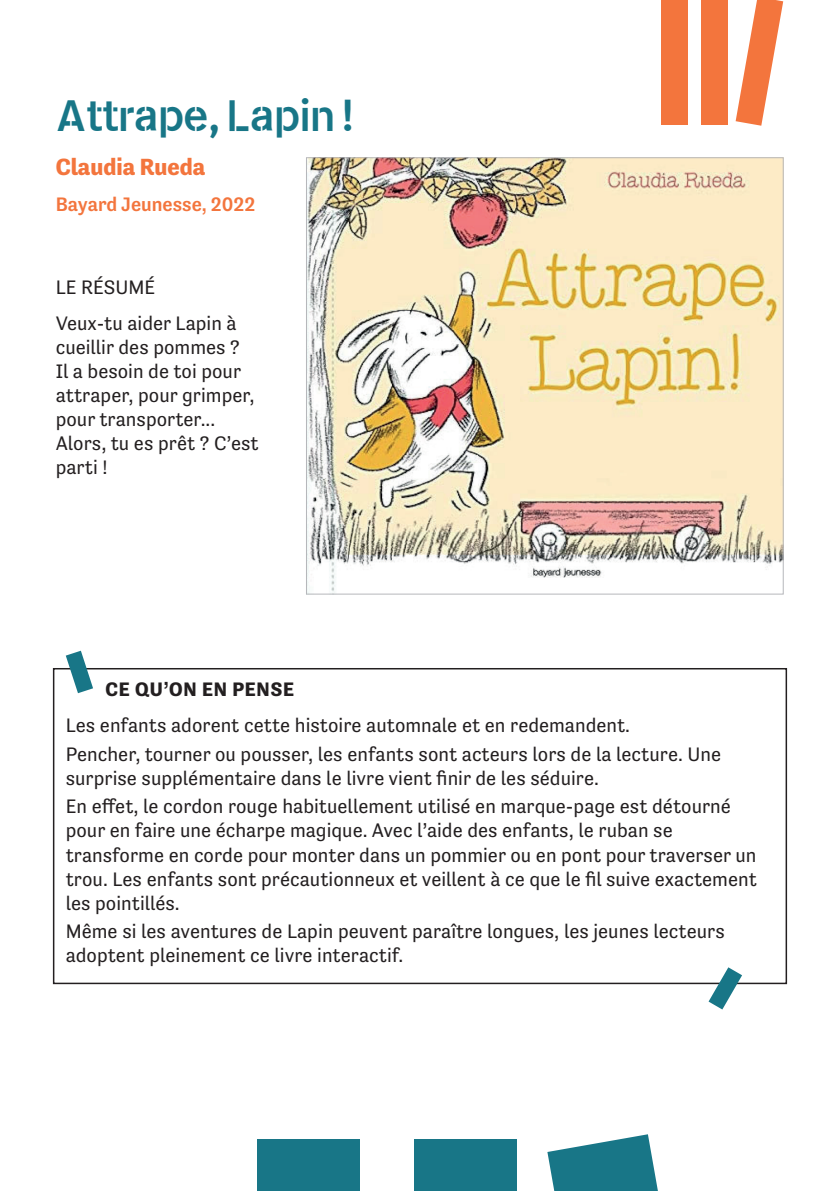
<style>
.page{position:relative;width:840px;height:1191px;background:#fff}
.page>*{position:absolute;margin:0;border:0;box-sizing:border-box;transform-origin:0 0}
.t1{font:44px "Dome";color:#187687}
.t2{font:700 24px "Tenso";color:#f3753d}
.t3{font:20px/24px "Tenso";color:#231f20}
.t4{font:500 20px "Tenso";color:#f3753d}
.t5{font:700 20px "Tenso";letter-spacing:.04em;color:#231f20}
</style>
<div class="page">
<div style="left:53px;top:668px;width:733px;height:316px;border:2px solid #231f20"></div>
<svg style="left:708px;top:967px;width:33px;height:42px"></svg>
<svg style="left:66px;top:650px;width:27px;height:43px"></svg>
<img style="left:308px;top:159px;width:473px;height:433px">
<div style="left:257px;top:1139px;width:102px;height:52px;background:#187687"></div>
<div style="left:414px;top:1139px;width:102px;height:52px;background:#187687"></div>
<svg style="left:547px;top:1134px;width:110px;height:57px"></svg>
<div style="left:661px;top:0;width:26px;height:124px;background:#f3753d"></div>
<div style="left:701px;top:0;width:26px;height:124px;background:#f3753d"></div>
<svg style="left:735px;top:0;width:47px;height:126px"></svg>
<h1 class="t1" style="left:57px;top:91px;width:298px">Attrape, Lapin !</h1>
<p class="t2" style="left:56px;top:154px;width:151px">Claudia Rueda</p>
<p class="t4" style="left:56px;top:193px;width:201px">Bayard Jeunesse, 2022</p>
<p class="t3" style="left:56px;top:269px;width:182px;line-height:36px">LE RÉSUMÉ<br>Veux-tu aider Lapin à</p>
<p class="t3" style="left:56px;top:335px;width:204px">cueillir des pommes ?<br>Il a besoin de toi pour attraper, pour grimper, pour transporter...<br>Alors, tu es prêt ? C’est parti !</p>
<p class="t5" style="left:105px;top:677px;width:190px">CE QU’ON EN PENSE</p>
<p class="t3" style="left:66px;top:710px;width:656px;line-height:28.8px">Les enfants adorent cette histoire automnale et en redemandent.<br>Pencher, tourner ou pousser, les enfants sont acteurs lors de la lecture. Une</p>
<p class="t3" style="left:66px;top:763px;width:666px;line-height:28.8px">surprise supplémentaire dans le livre vient finir de les séduire.<br>En effet, le cordon rouge habituellement utilisé en marque-page est détourné</p>
<p class="t3" style="left:66px;top:818px;width:692px">pour en faire une écharpe magique. Avec l’aide des enfants, le ruban se transforme en corde pour monter dans un pommier ou en pont pour traverser un trou. Les enfants sont précautionneux et veillent à ce que le fil suive exactement les pointillés.</p>
<p class="t3" style="left:66px;top:919px;width:660px">Même si les aventures de Lapin peuvent paraître longues, les jeunes lecteurs adoptent pleinement ce livre interactif.</p>
</div>
